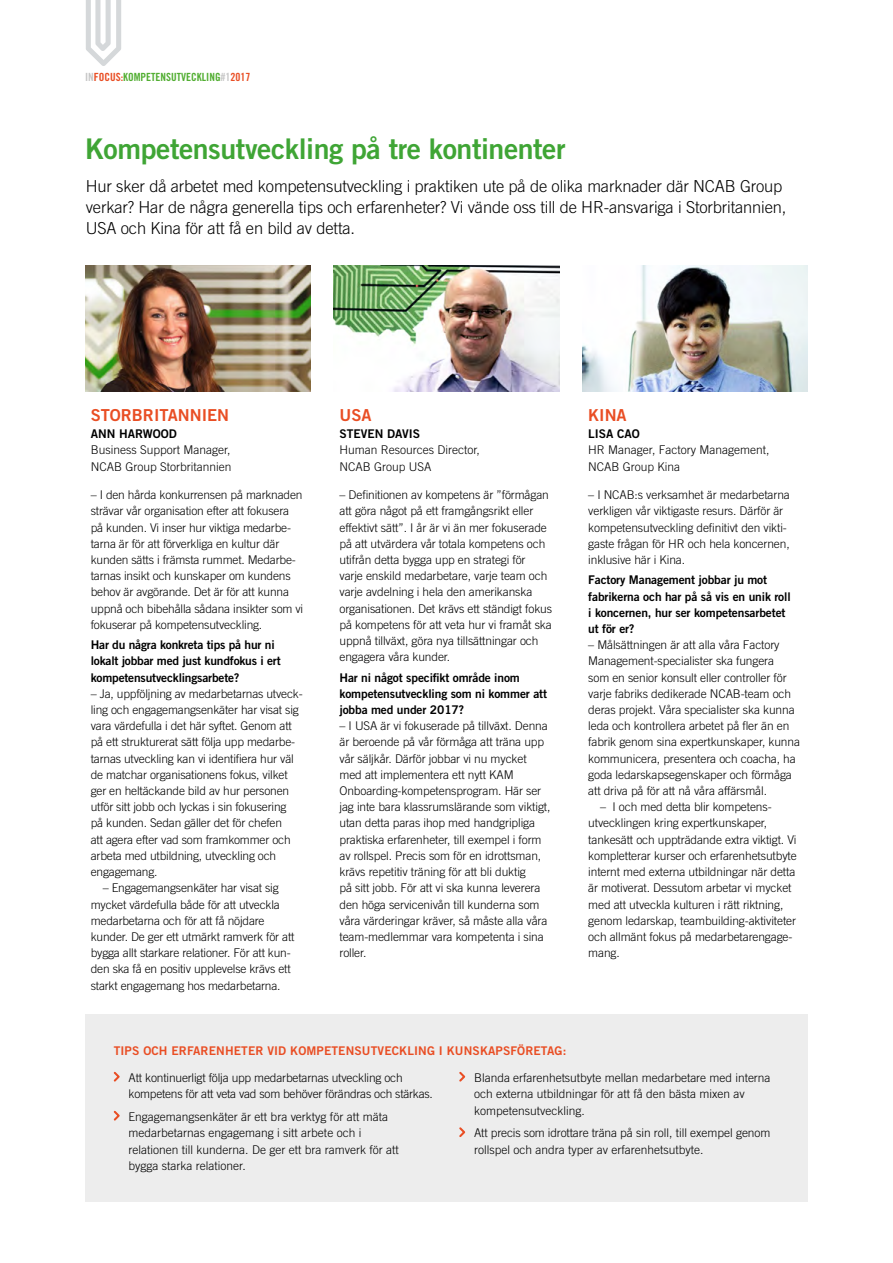
<style>
.page{position:relative;width:893px;height:1263px;background:#fff}
.page>*{position:absolute;margin:0;border:0;box-sizing:border-box;transform-origin:0 0}
.t1{font:28.5px "Trade Gothic LT Bold Two";letter-spacing:-.015em;color:#3fa535}
.t2{font:300 16.5px/21px "Trade Gothic LT";letter-spacing:-.01em;color:#000}
.t3{font:16.5px "Trade Gothic LT Bold Two";color:#e94e24}
.t4{font:300 12px/16.2px "Trade Gothic LT";letter-spacing:-.01em;color:#000}
.t5{font:12px/16.2px "Trade Gothic LT Bold Two";letter-spacing:-.01em;color:#000}
.t6{font:12px "Trade Gothic LT Bold Two";letter-spacing:.01em;color:#e94e24}
.t7{font:11.25px "Trade Gothic LT Bold Cond Twenty";color:#52ae32}
.s1{color:#c6c6c6}
.s2{color:#e94e24}
</style>
<div class="page">
<svg style="left:86px;top:0;width:35px;height:66px"></svg>
<img style="left:85px;top:266px;width:225px;height:125px">
<img style="left:334px;top:266px;width:225px;height:125px">
<img style="left:583px;top:266px;width:225px;height:125px">
<div style="left:85px;top:1014px;width:723px;height:187px;background:#ededed"></div>
<svg style="left:113px;top:1071px;width:7px;height:11px"></svg>
<svg style="left:113px;top:1110px;width:7px;height:11px"></svg>
<svg style="left:459px;top:1071px;width:7px;height:11px"></svg>
<svg style="left:459px;top:1127px;width:7px;height:10px"></svg>
<p class="t7" style="left:85px;top:70px;width:167px"><span class="s1">IN</span><span class="s2">FOCUS:</span>KOMPETENSUTVECKLING<span class="s1">#1</span><span class="s2">2017</span></p>
<h1 class="t1" style="left:85px;top:131px;width:482px">Kompetensutveckling på tre kontinenter</h1>
<p class="t2" style="left:86px;top:175px;width:702px">Hur sker då arbetet med kompetensutveckling i praktiken ute på de olika marknader där NCAB Group verkar? Har de några generella tips och erfarenheter? Vi vände oss till de HR-ansvariga i Storbritannien,<br>USA och Kina för att få en bild av detta.</p>
<h2 class="t3" style="left:91px;top:405px;width:140px">STORBRITANNIEN</h2>
<p class="t5" style="left:91px;top:425px;width:88px">ANN HARWOOD</p>
<p class="t4" style="left:91px;top:442px;width:142px">Business Support Manager,<br>NCAB Group Storbritannien</p>
<p class="t4" style="left:91px;top:487px;width:214px">– I den hårda konkurrensen på marknaden strävar vår organisation efter att fokusera på kunden. Vi inser hur viktiga medarbe&shy;tarna är för att förverkliga en kultur där kunden sätts i främsta rummet. Medarbe&shy;tarnas insikt och kunskaper om kundens behov är avgörande. Det är för att kunna uppnå och bibehålla sådana insikter som vi fokuserar på kompetensutveckling.</p>
<p class="t5" style="left:91px;top:637px;width:191px">Har du några konkreta tips på hur ni lokalt jobbar med just kundfokus i ert kompetensutvecklingsarbete?</p>
<p class="t4" style="left:91px;top:685px;width:213px">– Ja, uppföljning av medarbetarnas utveck&shy;ling och engagemangsenkäter har visat sig vara värdefulla i det här syftet. Genom att på ett strukturerat sätt följa upp medarbe&shy;tarnas utveckling kan vi identifiera hur väl de matchar organisationens fokus, vilket ger en heltäckande bild av hur personen utför sitt jobb och lyckas i sin fokusering<br>på kunden. Sedan gäller det för chefen<br>att agera efter vad som framkommer och arbeta med utbildning, utveckling och engagemang.</p>
<p class="t4" style="left:91px;top:880px;width:205px;text-indent:12px">– Engagemangsenkäter har visat sig mycket värdefulla både för att utveckla medarbetarna och för att få nöjdare kunder. De ger ett utmärkt ramverk för att bygga allt starkare relationer. För att kun&shy;den ska få en positiv upplevelse krävs ett starkt engagemang hos medarbetarna.</p>
<h2 class="t3" style="left:339px;top:405px;width:34px">USA</h2>
<p class="t5" style="left:339px;top:425px;width:82px">STEVEN DAVIS</p>
<p class="t4" style="left:339px;top:442px;width:142px">Human Resources Director,<br>NCAB Group USA</p>
<p class="t4" style="left:339px;top:487px;width:214px">– Definitionen av kompetens är ”förmågan att göra något på ett framgångsrikt eller effektivt sätt”. I år är vi än mer fokuserade på att utvärdera vår totala kompetens och utifrån detta bygga upp en strategi för varje enskild medarbetare, varje team och varje avdelning i hela den amerikanska organisationen. Det krävs ett ständigt fokus på kompetens för att veta hur vi framåt ska uppnå tillväxt, göra nya tillsättningar och engagera våra kunder.</p>
<p class="t5" style="left:339px;top:669px;width:209px">Har ni något specifikt område inom kompetensutveckling som ni kommer att jobba med under 2017?</p>
<p class="t4" style="left:339px;top:718px;width:212px">– I USA är vi fokuserade på tillväxt. Denna är beroende på vår förmåga att träna upp vår säljkår. Därför jobbar vi nu mycket med att implementera ett nytt KAM Onboarding-kompetensprogram. Här ser jag inte bara klassrumslärande som viktigt, utan detta paras ihop med handgripliga praktiska erfarenheter, till exempel i form av rollspel. Precis som för en idrottsman, krävs repetitiv träning för att bli duktig<br>på sitt jobb. För att vi ska kunna leverera den höga servicenivån till kunderna som våra värderingar kräver, så måste alla våra team-medlemmar vara kompetenta i sina roller.</p>
<h2 class="t3" style="left:588px;top:405px;width:40px">KINA</h2>
<p class="t5" style="left:588px;top:425px;width:53px">LISA CAO</p>
<p class="t4" style="left:588px;top:442px;width:183px">HR Manager, Factory Management,<br>NCAB Group Kina</p>
<p class="t4" style="left:588px;top:487px;width:203px">– I NCAB:s verksamhet är medarbetarna verkligen vår viktigaste resurs. Därför är kompetensutveckling definitivt den vikti&shy;gaste frågan för HR och hela koncernen, inklusive här i Kina.</p>
<p class="t5" style="left:588px;top:572px;width:204px">Factory Management jobbar ju mot fabrikerna och har på så vis en unik roll i koncernen, hur ser kompetensarbetet ut för er?</p>
<p class="t4" style="left:588px;top:637px;width:213px">– Målsättningen är att alla våra Factory Management-specialister ska fungera<br>som en senior konsult eller controller för varje fabriks dedikerade NCAB-team och deras projekt. Våra specialister ska kunna leda och kontrollera arbetet på fler än en fabrik genom sina expertkunskaper, kunna kommunicera, presentera och coacha, ha goda ledarskapsegenskaper och förmåga att driva på för att nå våra affärsmål.</p>
<p class="t4" style="left:588px;top:799px;width:210px;text-indent:12px">– I och med detta blir kompetens&shy;utvecklingen kring expertkunskaper, tankesätt och uppträdande extra viktigt. Vi kompletterar kurser och erfarenhetsutbyte internt med externa utbildningar när detta är motiverat. Dessutom arbetar vi mycket med att utveckla kulturen i rätt riktning, genom ledarskap, teambuilding-aktiviteter och allmänt fokus på medarbetarengage&shy;mang.</p>
<p class="t6" style="left:114px;top:1043px;width:454px">TIPS OCH ERFARENHETER VID KOMPETENSUTVECKLING I KUNSKAPSFÖRETAG:</p>
<p class="t4" style="left:129px;top:1069px;width:306px">Att kontinuerligt följa upp medarbetarnas utveckling och kompetens för att veta vad som behöver förändras och stärkas.</p>
<p class="t4" style="left:129px;top:1108px;width:272px">Engagemangsenkäter är ett bra verktyg för att mäta medarbetarnas engagemang i sitt arbete och i relationen till kunderna. De ger ett bra ramverk för att bygga starka relationer.</p>
<p class="t4" style="left:474px;top:1069px;width:298px">Blanda erfarenhetsutbyte mellan medarbetare med interna och externa utbildningar för att få den bästa mixen av kompetensutveckling.</p>
<p class="t4" style="left:474px;top:1124px;width:298px">Att precis som idrottare träna på sin roll, till exempel genom rollspel och andra typer av erfarenhetsutbyte.</p>
</div>
